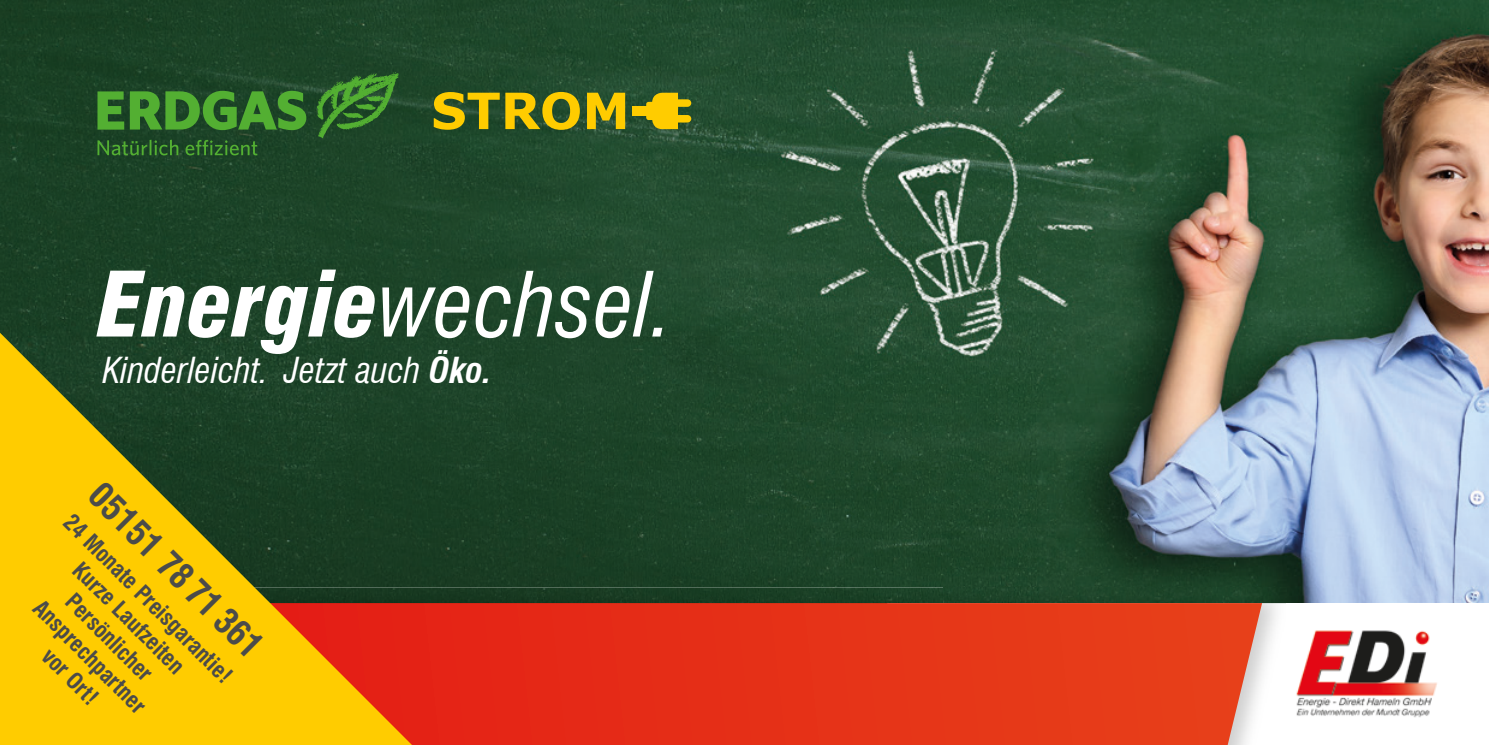
<style>
.page{position:relative;width:1489px;height:745px;background:#fff}
.page>*{position:absolute;margin:0;border:0;box-sizing:border-box;transform-origin:0 0}
.t1{font:italic condensed 87.5px "Swiss 721 BT";color:#fff}
.t2{font:700 50px "Verdana";color:#fc0}
.t3{font:italic condensed 35px "Swiss 721 BT";color:#fff}
.t4{font:700 condensed 35px "Swiss 721 BT";color:#4b4b4a}
.t5{font:700 condensed 22.5px/27.5px "Swiss 721 BT";color:#4b4b4a;text-align:center}
.s1{font-weight:900}
.s2{font-weight:700}
</style>
<div class="page">
<img style="left:0;top:0;width:1488px;height:602px">
<img style="left:483px;top:587px;width:460px;height:15px">
<div style="left:943px;top:587px;width:343px;height:15px;background:#1d4429"></div>
<img style="left:1261px;top:602px;width:25px;height:75px">
<svg style="left:483px;top:602px;width:778px;height:142px;background:#e4371c"></svg>
<img style="left:1286px;top:602px;width:169px;height:116px">
<div style="left:632px;top:106px;width:18px;height:9px;background:#fc0"></div>
<div style="left:663px;top:99px;width:28px;height:8px;background:#fc0;border-radius:4px"></div>
<div style="left:663px;top:115px;width:28px;height:7px;background:#fc0;border-radius:4px"></div>
<svg style="left:646px;top:93px;width:32px;height:36px"></svg>
<svg style="left:97px;top:91px;width:209px;height:39px;background:#3d842d"></svg>
<svg style="left:317px;top:72px;width:81px;height:66px;background:#316b2c"></svg>
<svg style="left:97px;top:139px;width:160px;height:16px;background:#2a6029"></svg>
<svg style="left:0;top:261px;width:483px;height:483px;background:#7e7016"></svg>
<h2 class="t2" style="left:431px;top:75px;width:200px">STROM</h2>
<h1 class="t1" style="left:98px;top:252px;width:577px"><span class="s1">Energie</span>wechsel.</h1>
<h3 class="t3" style="left:103px;top:349px;width:390px">Kinderleicht. Jetzt auch <span class="s2">Öko.</span></h3>
<h3 class="t4" style="left:109px;top:474px;width:231px;rotate:45deg">05151 78 71 361</h3>
<p class="t5" style="left:77px;top:507px;width:229px;rotate:45deg">24 Monate Preisgarantie!<br>Kurze Laufzeiten<br>Persönlicher<br>Ansprechpartner<br>vor Ort!</p>
</div>
